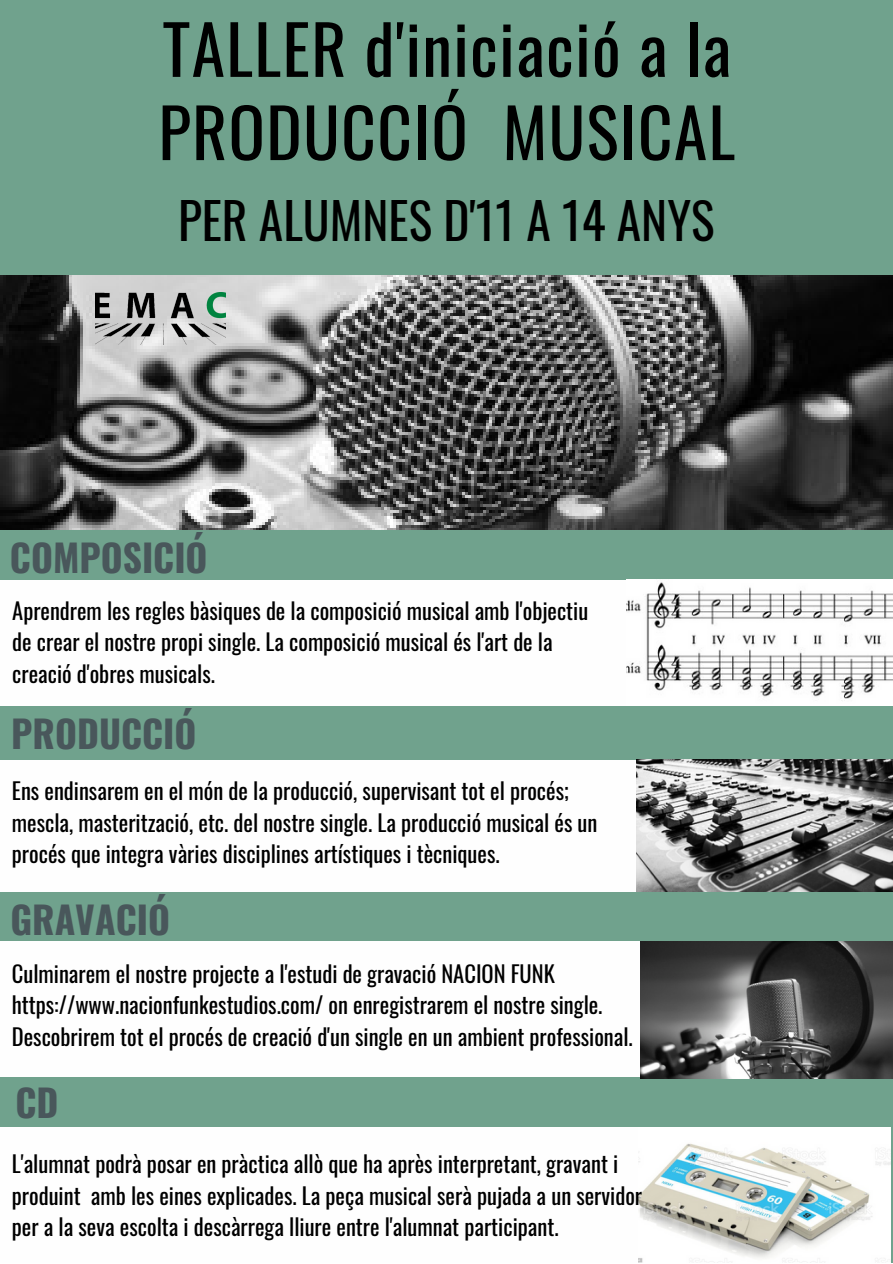
<style>
.page{position:relative;width:893px;height:1264px;background:#fff}
.page>*{position:absolute;margin:0;border:0;box-sizing:border-box;transform-origin:0 0}
.t1{font:67.5px/83.2px "Oswald";letter-spacing:.02em;color:#000}
.t2{font:49.5px "Oswald";color:#000}
.t3{font:700 37.5px "Oswald";color:#49575b}
.t4{font:22.5px/31.5px "Oswald";color:#000}
</style>
<div class="page">
<div style="left:0;top:0;width:892px;height:1262px;background:#70a28d"></div>
<img style="left:0;top:275px;width:892px;height:254px">
<div style="left:0;top:579px;width:891px;height:126px;background:#fefefe"></div>
<img style="left:626px;top:579px;width:266px;height:126px">
<div style="left:0;top:759px;width:891px;height:132px;background:#fefefe"></div>
<div style="left:0;top:941px;width:890px;height:136px;background:#fefefe"></div>
<img style="left:636px;top:759px;width:256px;height:132px">
<img style="left:640px;top:941px;width:252px;height:137px">
<div style="left:0;top:1127px;width:889px;height:135px;background:#fefefe"></div>
<img style="left:638px;top:1127px;width:252px;height:135px">
<img style="left:96px;top:292px;width:129px;height:53px">
<h1 class="t1" style="left:158px;top:5px;width:578px">TALLER d'iniciació a la<br>PRODUCCIÓ MUSICAL</h1>
<h2 class="t2" style="left:178px;top:182px;width:538px">PER ALUMNES D'11 A 14 ANYS</h2>
<h3 class="t3" style="left:10px;top:528px;width:199px">COMPOSICIÓ</h3>
<p class="t4" style="left:12px;top:594px;width:577px">Aprendrem les regles bàsiques de la composició musical amb l'objectiu de crear el nostre propi single. La composició musical és l'art de la creació d'obres musicals.</p>
<h3 class="t3" style="left:11px;top:704px;width:187px">PRODUCCIÓ</h3>
<p class="t4" style="left:12px;top:774px;width:587px">Ens endinsarem en el món de la producció, supervisant tot el procés; mescla, masterització, etc. del nostre single. La producció musical és un procés que integra vàries disciplines artístiques i tècniques.</p>
<h3 class="t3" style="left:10px;top:890px;width:161px">GRAVACIÓ</h3>
<p class="t4" style="left:12px;top:956px;width:622px">Culminarem el nostre projecte a l'estudi de gravació NACION FUNK https://www.nacionfunkestudios.com/ on enregistrarem el nostre single.<br>Descobrirem tot el procés de creació d'un single en un ambient professional.</p>
<h3 class="t3" style="left:15px;top:1073px;width:45px">CD</h3>
<p class="t4" style="left:12px;top:1147px;width:631px">L'alumnat podrà posar en pràctica allò que ha après interpretant, gravant i produint amb les eines explicades. La peça musical serà pujada a un servidor per a la seva escolta i descàrrega lliure entre l'alumnat participant.</p>
</div>
